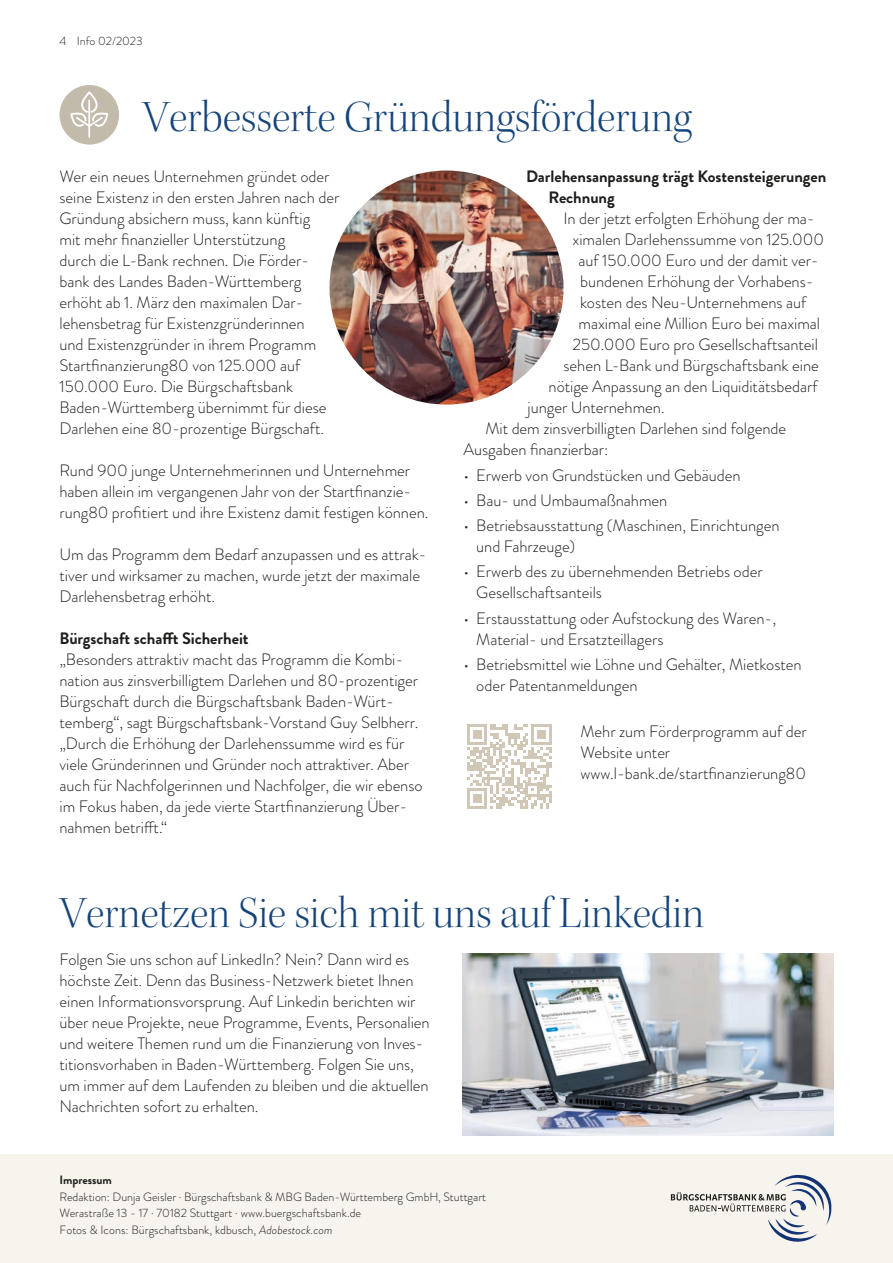
<style>
.page{position:relative;width:893px;height:1263px;background:#fff}
.page>*{position:absolute;margin:0;border:0;box-sizing:border-box;transform-origin:0 0}
.t1{font:45px "Kepler Std Light Disp";color:#15447b}
.t2{font:300 16.5px/21px "Brandon Grotesque";letter-spacing:-.005em;color:#1d1d1b}
.t3{font:700 16.5px/21px "Brandon Grotesque";letter-spacing:-.005em;color:#1d1d1b}
.t4{font:300 12px/16.5px "Brandon Grotesque";color:#1d1d1b}
.t5{font:700 12px "Brandon Grotesque";color:#1d1d1b}
.s1{font-style:italic}
</style>
<div class="page">
<div style="left:0;top:1154px;width:893px;height:109px;background:#f7f3ed"></div>
<svg style="left:671px;top:1175px;width:160px;height:67px"></svg>
<img style="left:463px;top:953px;width:370px;height:182px">
<div style="left:60px;top:85px;width:59px;height:60px;background:#c2baaa;border-radius:50%"></div>
<svg style="left:70px;top:91px;width:38px;height:47px"></svg>
<img style="left:329px;top:171px;width:234px;height:234px;border-radius:117px">
<svg style="left:467px;top:724px;width:85px;height:85px"></svg>
<p class="t4" style="left:60px;top:32px;width:85px">4 Info 02/2023</p>
<h1 class="t1" style="left:142px;top:91px;width:551px">Verbesserte Gründungsförderung</h1>
<p class="t2" style="left:60px;top:166px;width:281px">Wer ein neues Unternehmen gründet oder seine Existenz in den ersten Jahren nach der Gründung absichern muss, kann künftig<br>mit mehr finanzieller Unterstützung<br>durch die L-Bank rechnen. Die Förder&shy;bank des Landes Baden-Württemberg erhöht ab 1. März den maximalen Dar&shy;lehensbetrag für Existenzgründerinnen<br>und Existenzgründer in ihrem Programm Startfinanzierung80 von 125.000 auf 150.000 Euro. Die Bürgschaftsbank Baden-Württemberg übernimmt für diese Darlehen eine 80-prozentige Bürgschaft.</p>
<p class="t2" style="left:60px;top:460px;width:370px">Rund 900 junge Unternehmerinnen und Unternehmer haben allein im vergangenen Jahr von der Startfinanzie&shy;rung80 profitiert und ihre Existenz damit festigen können.</p>
<p class="t2" style="left:60px;top:544px;width:368px">Um das Programm dem Bedarf anzupassen und es attrak&shy;tiver und wirksamer zu machen, wurde jetzt der maximale<br>Darlehensbetrag erhöht.</p>
<p class="t3" style="left:60px;top:628px;width:191px">Bürgschaft schafft Sicherheit</p>
<p class="t2" style="left:60px;top:649px;width:365px">„Besonders attraktiv macht das Programm die Kombi&shy;nation aus zinsverbilligtem Darlehen und 80-prozentiger Bürgschaft durch die Bürgschaftsbank Baden-Würt&shy;temberg“, sagt Bürgschaftsbank-Vorstand Guy Selbherr. „Durch die Erhöhung der Darlehenssumme wird es für viele Gründerinnen und Gründer noch attraktiver. Aber auch für Nachfolgerinnen und Nachfolger, die wir ebenso im Fokus haben, da jede vierte Startfinanzierung Über&shy;nahmen betrifft.“</p>
<p class="t3" style="left:549px;top:166px;width:279px;text-indent:-23px">Darlehensanpassung trägt Kostensteigerungen<br>Rechnung</p>
<p class="t2" style="left:564px;top:208px;width:253px">In der jetzt erfolgten Erhöhung der ma-</p>
<p class="t2" style="left:573px;top:229px;width:253px">ximalen Darlehenssumme von 125.000</p>
<p class="t2" style="left:579px;top:250px;width:242px">auf 150.000 Euro und der damit ver-</p>
<p class="t2" style="left:580px;top:271px;width:235px">bundenen Erhöhung der Vorhabens-</p>
<p class="t2" style="left:580px;top:292px;width:228px">kosten des Neu-Unternehmens auf</p>
<p class="t2" style="left:579px;top:313px;width:243px">maximal eine Million Euro bei maximal</p>
<p class="t2" style="left:573px;top:334px;width:247px">250.000 Euro pro Gesellschaftsanteil</p>
<p class="t2" style="left:564px;top:355px;width:257px">sehen L-Bank und Bürgschaftsbank eine</p>
<p class="t2" style="left:549px;top:376px;width:270px">nötige Anpassung an den Liquiditätsbedarf</p>
<p class="t2" style="left:528px;top:397px;width:139px">junger Unternehmen.</p>
<p class="t2" style="left:486px;top:418px;width:302px">Mit dem zinsverbilligten Darlehen sind folgende</p>
<p class="t2" style="left:463px;top:439px;width:147px">Ausgaben finanzierbar:</p>
<p class="t2" style="left:463px;top:464px;width:279px">• Erwerb von Grundstücken und Gebäuden</p>
<p class="t2" style="left:463px;top:490px;width:205px">• Bau- und Umbaumaßnahmen</p>
<p class="t2" style="left:476px;top:515px;width:305px;text-indent:-13px">• Betriebsausstattung (Maschinen, Einrichtungen und Fahrzeuge)</p>
<p class="t2" style="left:476px;top:561px;width:288px;text-indent:-13px">• Erwerb des zu übernehmenden Betriebs oder<br>Gesellschaftsanteils</p>
<p class="t2" style="left:476px;top:607px;width:301px;text-indent:-13px">• Erstausstattung oder Aufstockung des Waren-,<br>Material- und Ersatzteillagers</p>
<p class="t2" style="left:476px;top:654px;width:327px;text-indent:-13px">• Betriebsmittel wie Löhne und Gehälter, Mietkosten oder Patentanmeldungen</p>
<p class="t2" style="left:580px;top:721px;width:228px">Mehr zum Förderprogramm auf der<br>Website unter www.l-bank.de/startfinanzierung80</p>
<h1 class="t1" style="left:60px;top:888px;width:646px">Vernetzen Sie sich mit uns auf Linkedin</h1>
<p class="t2" style="left:60px;top:949px;width:372px">Folgen Sie uns schon auf LinkedIn? Nein? Dann wird es höchste Zeit. Denn das Business-Netzwerk bietet Ihnen einen Informationsvorsprung. Auf Linkedin berichten wir über neue Projekte, neue Programme, Events, Personalien und weitere Themen rund um die Finanzierung von Inves&shy;titionsvorhaben in Baden-Württemberg. Folgen Sie uns, um immer auf dem Laufenden zu bleiben und die aktuellen Nachrichten sofort zu erhalten.</p>
<p class="t5" style="left:60px;top:1172px;width:54px">Impressum</p>
<p class="t4" style="left:60px;top:1188px;width:428px">Redaktion: Dunja Geisler . Bürgschaftsbank &amp; MBG Baden-Württemberg GmbH, Stuttgart<br>Werastraße 13 - 17 . 70182 Stuttgart . www.buergschaftsbank.de<br>Fotos &amp; Icons: Bürgschaftsbank, kdbusch, <span class="s1">Adobestock.com</span></p>
</div>
